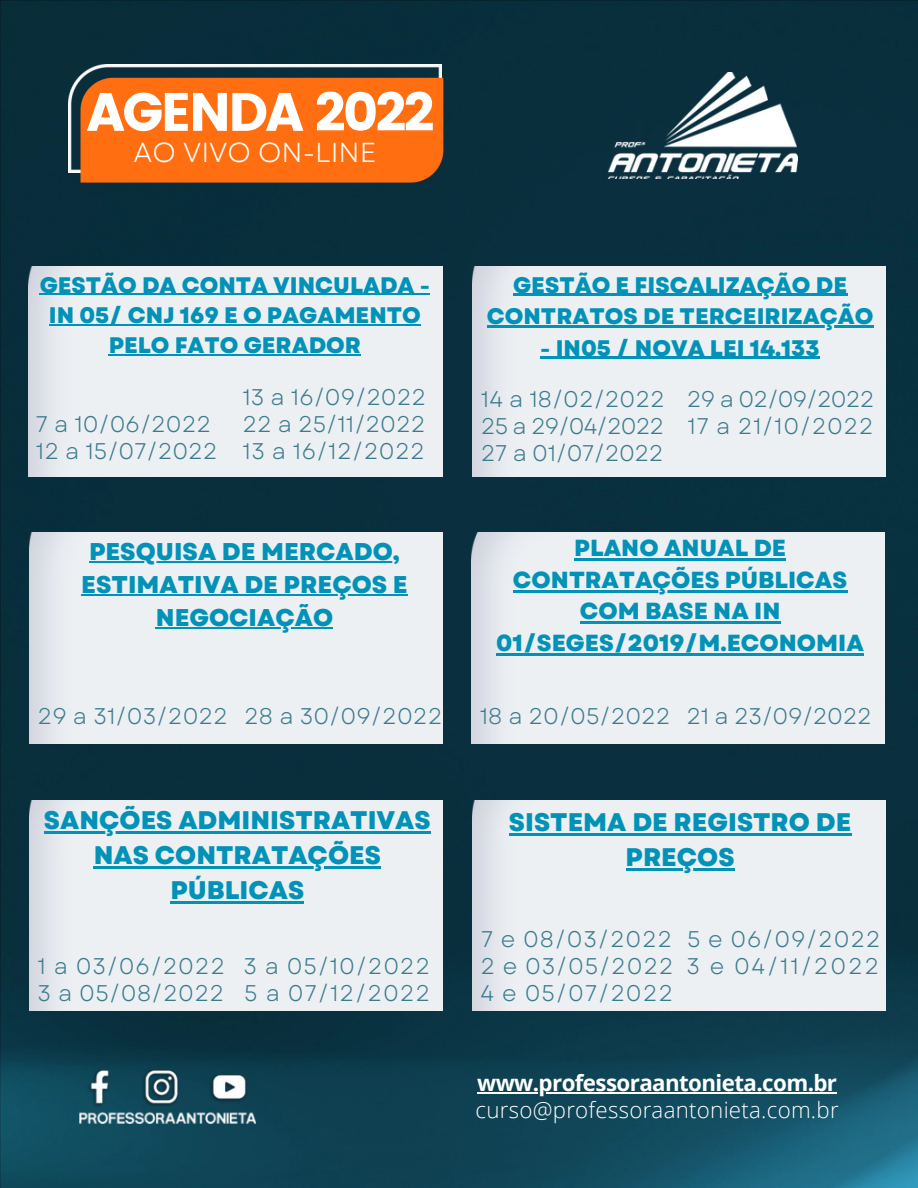
<style>
.page{position:relative;width:918px;height:1188px;background:#fff}
.page>*{position:absolute;margin:0;border:0;box-sizing:border-box;transform-origin:0 0}
.t1{font:53.85px "Poppins";letter-spacing:-.05em;color:#fff}
.t2{font:27.45px "Garet";color:#fff}
.t3{font:800 25.5px/34.8px "Garet";color:#0292b7;text-align:center}
.t4{font:800 24.15px/32.7px "Garet";color:#0292b7;text-align:center}
.t5{font:800 23.25px/31.5px "Garet";color:#0292b7;text-align:center}
.t6{font:22.65px "Garet";letter-spacing:.005em;color:#3c7b8e}
.t7{font:22.65px "Garet";letter-spacing:-.035em;color:#3c7b8e}
.t8{font:22.65px "Garet";letter-spacing:-.015em;color:#3c7b8e}
.t9{font:22.65px "Garet";letter-spacing:.03em;color:#3c7b8e}
.t10{font:800 22.5px/30.3px "Garet";color:#0292b7;text-align:center}
.t11{font:300 22.35px "Open Sans";letter-spacing:.01em;color:#fff}
.t12{font:700 22.35px "Open Sans";letter-spacing:-.025em;color:#fff}
</style>
<div class="page">
<img style="left:0;top:0;width:918px;height:1188px">
<img style="left:68px;top:64px;width:374px;height:10px">
<img style="left:61px;top:74px;width:390px;height:117px">
<img style="left:608px;top:73px;width:190px;height:106px">
<hr style="left:477px;top:1092px;width:360px;height:2px;background:#fff">
<img style="left:79px;top:1068px;width:177px;height:56px">
<div style="left:473px;top:266px;width:413px;height:211px;background:#ecf0f3"></div>
<hr style="left:513px;top:294px;width:334px;height:2px;background:#0292b7">
<hr style="left:487px;top:325px;width:386px;height:3px;background:#0292b7">
<hr style="left:540px;top:357px;width:280px;height:2px;background:#0292b7">
<div style="left:30px;top:533px;width:413px;height:210px;background:#ecf0f3"></div>
<hr style="left:89px;top:562px;width:311px;height:1px;background:#0292b7">
<hr style="left:81px;top:594px;width:327px;height:1px;background:#0292b7">
<hr style="left:156px;top:627px;width:177px;height:1px;background:#0292b7">
<div style="left:472px;top:533px;width:412px;height:210px;background:#ecf0f3"></div>
<hr style="left:574px;top:558px;width:212px;height:3px;background:#0292b7">
<hr style="left:513px;top:590px;width:334px;height:2px;background:#0292b7">
<hr style="left:580px;top:621px;width:201px;height:3px;background:#0292b7">
<hr style="left:496px;top:653px;width:368px;height:2px;background:#0292b7">
<div style="left:30px;top:800px;width:413px;height:211px;background:#ecf0f3"></div>
<hr style="left:44px;top:832px;width:387px;height:2px;background:#0292b7">
<hr style="left:94px;top:866px;width:287px;height:3px;background:#0292b7">
<hr style="left:170px;top:901px;width:134px;height:3px;background:#0292b7">
<div style="left:473px;top:800px;width:413px;height:211px;background:#ecf0f3"></div>
<hr style="left:509px;top:834px;width:342px;height:2px;background:#0292b7">
<hr style="left:626px;top:869px;width:109px;height:2px;background:#0292b7">
<img style="left:28px;top:266px;width:414px;height:211px">
<hr style="left:40px;top:294px;width:390px;height:1px;background:#0292b7">
<hr style="left:49px;top:324px;width:372px;height:1px;background:#0292b7">
<hr style="left:109px;top:355px;width:252px;height:1px;background:#0292b7">
<p class="t1" style="left:86px;top:81px;width:349px">AGENDA 2022</p>
<p class="t2" style="left:134px;top:133px;width:244px">AO VIVO ON-LINE</p>
<p class="t10" style="left:40px;top:270px;width:392px">GESTÃO DA CONTA VINCULADA -<br>IN 05/ CNJ 169 E O PAGAMENTO<br>PELO FATO GERADOR</p>
<p class="t6" style="left:36px;top:408px;width:176px">7 a 10/06/2022</p>
<p class="t6" style="left:36px;top:435px;width:183px">12 a 15/07/2022</p>
<p class="t6" style="left:242px;top:381px;width:185px">13 a 16/09/2022</p>
<p class="t6" style="left:242px;top:408px;width:184px">22 a 25/11/2022</p>
<p class="t6" style="left:242px;top:435px;width:184px">13 a 16/12/2022</p>
<p class="t4" style="left:81px;top:536px;width:328px">PESQUISA DE MERCADO,<br>ESTIMATIVA DE PREÇOS E<br>NEGOCIAÇÃO</p>
<p class="t10" style="left:487px;top:269px;width:388px;line-height:31.5px">GESTÃO E FISCALIZAÇÃO DE<br>CONTRATOS DE TERCEIRIZAÇÃO</p>
<p class="t10" style="left:540px;top:333px;width:281px">- IN05 / NOVA LEI 14.133</p>
<p class="t6" style="left:481px;top:382px;width:185px">14 a 18/02/2022</p>
<p class="t7" style="left:481px;top:409px;width:185px">25 a 29/04/2022</p>
<p class="t8" style="left:481px;top:436px;width:184px">27 a 01/07/2022</p>
<p class="t7" style="left:687px;top:382px;width:189px">29 a 02/09/2022</p>
<p class="t9" style="left:688px;top:409px;width:188px">17 a 21/10/2022</p>
<p class="t5" style="left:496px;top:532px;width:369px">PLANO ANUAL DE<br>CONTRATAÇÕES PÚBLICAS<br>COM BASE NA IN<br>01/SEGES/2019/M.ECONOMIA</p>
<p class="t6" style="left:38px;top:700px;width:192px">29 a 31/03/2022</p>
<p class="t6" style="left:244px;top:700px;width:200px">28 a 30/09/2022</p>
<p class="t6" style="left:480px;top:700px;width:192px">18 a 20/05/2022</p>
<p class="t8" style="left:686px;top:700px;width:187px">21 a 23/09/2022</p>
<p class="t3" style="left:44px;top:803px;width:388px">SANÇÕES ADMINISTRATIVAS<br>NAS CONTRATAÇÕES<br>PÚBLICAS</p>
<p class="t6" style="left:38px;top:950px;width:189px">1 a 03/06/2022</p>
<p class="t6" style="left:38px;top:977px;width:188px">3 a 05/08/2022</p>
<p class="t6" style="left:244px;top:950px;width:188px">3 a 05/10/2022</p>
<p class="t6" style="left:244px;top:977px;width:187px">5 a 07/12/2022</p>
<p class="t3" style="left:509px;top:805px;width:344px">SISTEMA DE REGISTRO DE<br>PREÇOS</p>
<p class="t6" style="left:481px;top:923px;width:193px">7 e 08/03/2022</p>
<p class="t6" style="left:687px;top:923px;width:195px">5 e 06/09/2022</p>
<p class="t6" style="left:480px;top:950px;width:195px">2 e 03/05/2022</p>
<p class="t6" style="left:480px;top:977px;width:194px">4 e 05/07/2022</p>
<p class="t6" style="left:686px;top:950px;width:194px">3 e 04/11/2022</p>
<p class="t12" style="left:477px;top:1067px;width:361px">www.professoraantonieta.com.br</p>
<p class="t11" style="left:476px;top:1094px;width:365px">curso@professoraantonieta.com.br</p>
</div>
